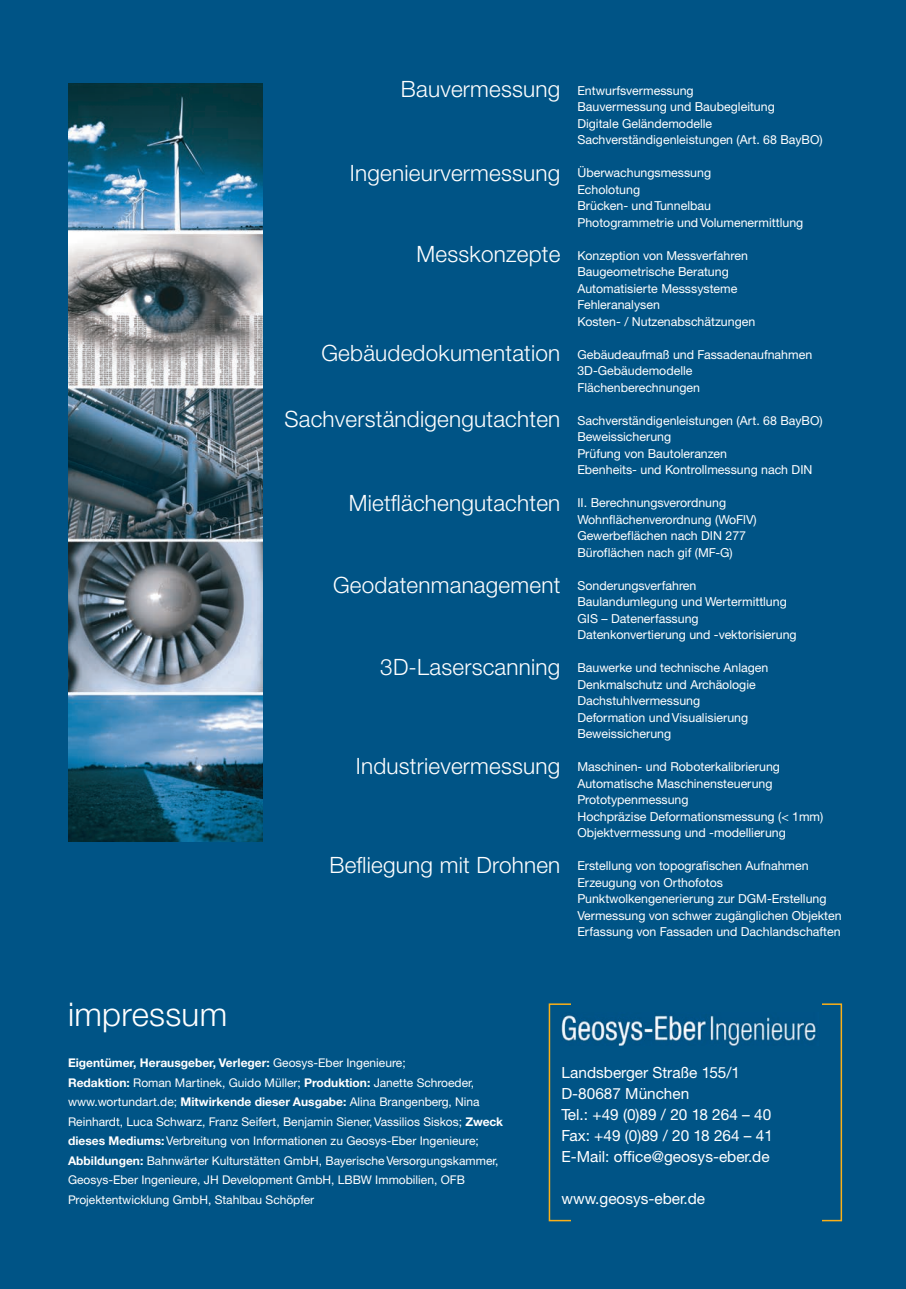
<style>
.page{position:relative;width:906px;height:1289px;background:#fff}
.page>*{position:absolute;margin:0;border:0;box-sizing:border-box;transform-origin:0 0}
.t1{font:300 33px "Helvetica Neue CE";letter-spacing:.01em;color:#fff}
.t2{font:300 22.5px "Helvetica Neue CE";letter-spacing:.01em;color:#fff}
.t3{font:15.3px/21px "Helvetica Neue CE";color:#fff}
.t4{font:12.3px/16.5px "Helvetica Neue CE";color:#fff}
.t5{font:12px/19.5px "Helvetica Neue CE";color:#fff}
.s1{font-weight:700}
</style>
<div class="page">
<div style="left:0;top:0;width:906px;height:1288px;background:#005486"></div>
<img style="left:68px;top:84px;width:195px;height:757px">
<img style="left:561px;top:1015px;width:256px;height:30px">
<div style="left:549px;top:1003px;width:293px;height:218px;border:2px solid #fbb018"></div>
<div style="left:571px;top:985px;width:250px;height:22px;background:#005486"></div>
<div style="left:571px;top:1211px;width:250px;height:21px;background:#005486"></div>
<h1 class="t1" style="left:68px;top:994px;width:161px">impressum</h1>
<h2 class="t2" style="left:401px;top:76px;width:161px">Bauvermessung</h2>
<h2 class="t2" style="left:350px;top:159px;width:212px">Ingenieurvermessung</h2>
<h2 class="t2" style="left:416px;top:241px;width:145px">Messkonzepte</h2>
<h2 class="t2" style="left:321px;top:339px;width:240px">Gebäudedokumentation</h2>
<h2 class="t2" style="left:284px;top:405px;width:277px">Sachverständigengutachten</h2>
<h2 class="t2" style="left:349px;top:489px;width:213px">Mietflächengutachten</h2>
<h2 class="t2" style="left:333px;top:571px;width:229px">Geodatenmanagement</h2>
<h2 class="t2" style="left:380px;top:653px;width:182px">3D-Laserscanning</h2>
<h2 class="t2" style="left:356px;top:752px;width:206px">Industrievermessung</h2>
<h2 class="t2" style="left:329px;top:851px;width:232px">Befliegung mit Drohnen</h2>
<p class="t4" style="left:577px;top:82px;width:247px">Entwurfsvermessung<br>Bauvermessung und Baubegleitung<br>Digitale Geländemodelle<br>Sachverständigenleistungen (Art. 68 BayBO)</p>
<p class="t4" style="left:577px;top:164px;width:227px">Überwachungsmessung<br>Echolotung<br>Brücken- und Tunnelbau<br>Photogrammetrie und Volumenermittlung</p>
<p class="t4" style="left:577px;top:247px;width:179px">Konzeption von Messverfahren<br>Baugeometrische Beratung<br>Automatisierte Messsysteme<br>Fehleranalysen<br>Kosten- / Nutzenabschätzungen</p>
<p class="t4" style="left:577px;top:346px;width:236px">Gebäudeaufmaß und Fassadenaufnahmen<br>3D-Gebäudemodelle<br>Flächenberechnungen</p>
<p class="t4" style="left:577px;top:412px;width:247px">Sachverständigenleistungen (Art. 68 BayBO)<br>Beweissicherung<br>Prüfung von Bautoleranzen<br>Ebenheits- und Kontrollmessung nach DIN</p>
<p class="t4" style="left:577px;top:494px;width:181px">II. Berechnungsverordnung<br>Wohnflächenverordnung (WoFlV)<br>Gewerbeflächen nach DIN 277<br>Büroflächen nach gif (MF-G)</p>
<p class="t4" style="left:577px;top:577px;width:221px">Sonderungsverfahren<br>Baulandumlegung und Wertermittlung<br>GIS – Datenerfassung<br>Datenkonvertierung und -vektorisierung</p>
<p class="t4" style="left:577px;top:659px;width:192px">Bauwerke und technische Anlagen<br>Denkmalschutz und Archäologie<br>Dachstuhlvermessung<br>Deformation und Visualisierung<br>Beweissicherung</p>
<p class="t4" style="left:577px;top:758px;width:248px">Maschinen- und Roboterkalibrierung Automatische Maschinensteuerung Prototypenmessung<br>Hochpräzise Deformationsmessung (&lt; 1mm)<br>Objektvermessung und -modellierung</p>
<p class="t4" style="left:577px;top:857px;width:266px">Erstellung von topografischen Aufnahmen Erzeugung von Orthofotos Punktwolkengenerierung zur DGM-Erstellung Vermessung von schwer zugänglichen Objekten Erfassung von Fassaden und Dachlandschaften</p>
<p class="t5" style="left:68px;top:1053px;width:436px"><span class="s1">Eigentümer, Herausgeber, Verleger:</span> Geosys-Eber Ingenieure;<br><span class="s1">Redaktion:</span> Roman Martinek, Guido Müller; <span class="s1">Produktion:</span> Janette Schroeder, www.wortundart.de; <span class="s1">Mitwirkende dieser Ausgabe:</span> Alina Brangenberg, Nina Reinhardt, Luca Schwarz, Franz Seifert, Benjamin Siener, Vassilios Siskos; <span class="s1">Zweck dieses Mediums:</span> Verbreitung von Informationen zu Geosys-Eber Ingenieure; <span class="s1">Abbildungen:</span> Bahnwärter Kulturstätten GmbH, Bayerische Versorgungskammer, Geosys-Eber Ingenieure, JH Development GmbH, LBBW Immobilien, OFB Projektentwicklung GmbH, Stahlbau Schöpfer</p>
<p class="t3" style="left:561px;top:1062px;width:213px">Landsberger Straße 155/1<br>D-80687 München<br>Tel.: +49 (0)89 / 20 18 264 – 40<br>Fax: +49 (0)89 / 20 18 264 – 41<br>E-Mail: office@geosys-eber.de</p>
<p class="t3" style="left:561px;top:1188px;width:145px">www.geosys-eber.de</p>
</div>
